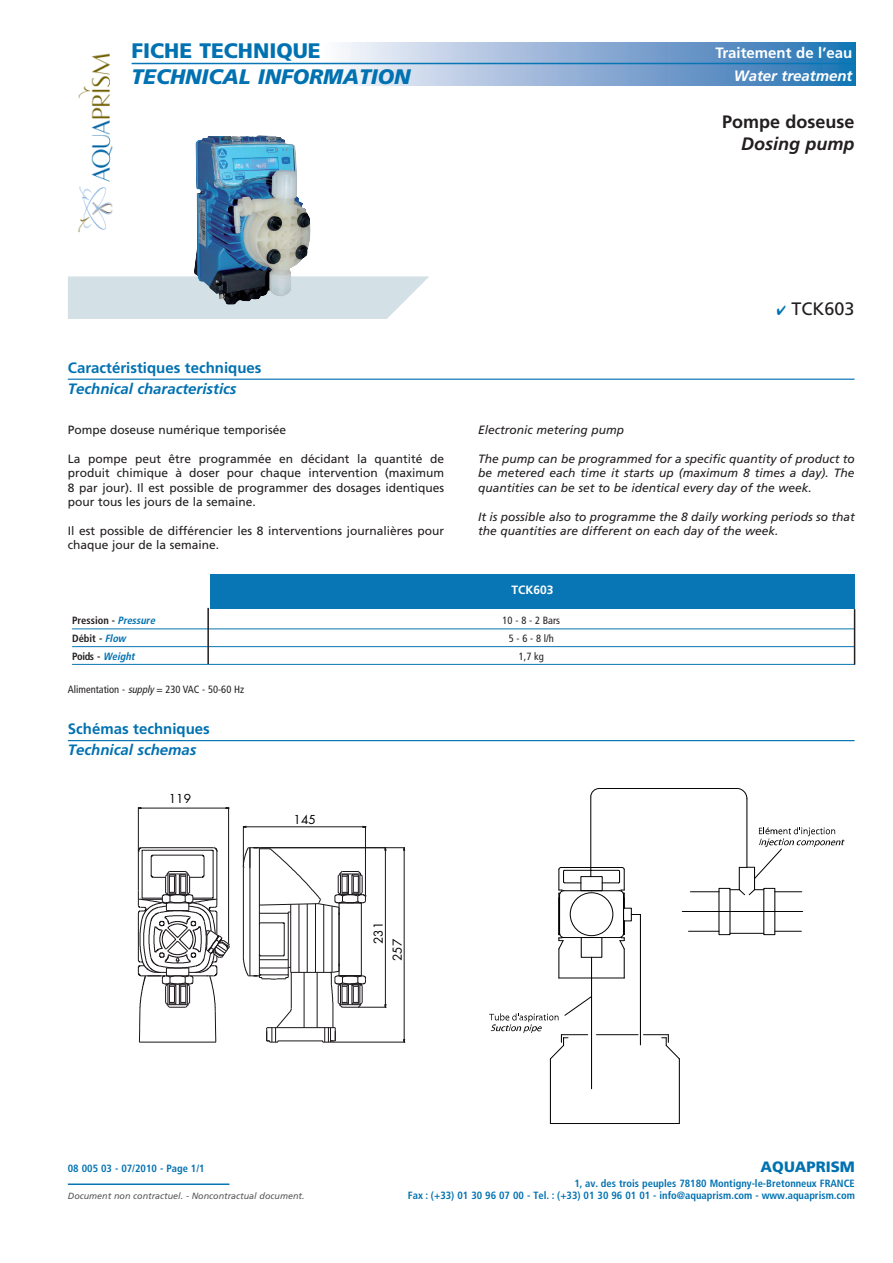
<style>
.page{position:relative;width:893px;height:1263px;background:#fff}
.page>*{position:absolute;margin:0;border:0;box-sizing:border-box;transform-origin:0 0}
.t1{font:italic 900 21px "Frutiger";color:#0071b1}
.t2{font:900 21px "Frutiger";color:#0071b1}
.t3{font:700 18px "Frutiger";color:#231f20}
.t4{font:italic 700 18px "Frutiger";color:#231f20}
.t5{font:18px "Frutiger";color:#231f20}
.t6{font:700 15px "Frutiger";color:#0071b1}
.t7{font:italic 700 15px "Frutiger";color:#0071b1}
.t8{font:700 15px "Frutiger";color:#fff}
.t9{font:italic 700 15px "Frutiger";color:#fff}
.t10{font:900 15px "Frutiger";color:#0071b1}
.t11{font:12px/14.4px "Frutiger";color:#231f20;text-align:justify}
.t12{font:italic 12px/14.4px "Frutiger";color:#231f20;text-align:justify}
.t13{font:12px/18.9px "Futura";color:#000}
.t14{font:700 12px "Frutiger";color:#fff}
.t15{font:700 condensed 10.5px/12.8px "Frutiger";color:#0071b1;text-align:right}
.t16{font:condensed 10.5px "Frutiger";color:#231f20}
.t17{font:700 condensed 10.5px "Frutiger";color:#231f20}
.t18{font:italic 9px "Frutiger";color:#57585a}
.s1{color:#0071b1}
.s2{font-style:italic;color:#0071b1}
.s3{font-style:italic}
</style>
<div class="page">
<svg style="left:320px;top:43px;width:536px;height:42px;background:#8cb0d5"></svg>
<svg style="left:68px;top:276px;width:361px;height:43px;background:#d6e2e7"></svg>
<img style="left:194px;top:135px;width:117px;height:170px">
<hr style="left:68px;top:1184px;width:161px;height:1px;background:#0876b4">
<div style="left:210px;top:574px;width:644px;height:34px;background:#0876b4"></div>
<hr style="left:68px;top:379px;width:786px;height:1px;background:#0876b4">
<hr style="left:68px;top:740px;width:786px;height:1px;background:#0876b4">
<hr style="left:72px;top:629px;width:782px;height:1px;background:#0876b4">
<hr style="left:72px;top:646px;width:782px;height:1px;background:#0876b4">
<hr style="left:72px;top:664px;width:782px;height:1px;background:#0876b4">
<hr style="left:132px;top:63px;width:720px;height:1px;background:#0876b4">
<hr style="left:599px;top:788px;width:138px;height:1px;background:#000">
<hr style="left:623px;top:895px;width:1px;height:39px;background:#000">
<div style="left:570px;top:893px;width:43px;height:43px;border:1px solid #000;border-radius:50%"></div>
<hr style="left:559px;top:898px;width:1px;height:37px;background:#000">
<svg style="left:558px;top:788px;width:67px;height:120px"></svg>
<hr style="left:561px;top:867px;width:30px;height:1px;background:#000">
<svg style="left:690px;top:892px;width:29px;height:1px"></svg>
<svg style="left:730px;top:788px;width:115px;height:107px"></svg>
<hr style="left:679px;top:1059px;width:1px;height:64px;background:#000">
<svg style="left:631px;top:911px;width:172px;height:148px"></svg>
<hr style="left:596px;top:1034px;width:42px;height:1px;background:#000">
<hr style="left:550px;top:1123px;width:129px;height:1px;background:#000">
<hr style="left:550px;top:1059px;width:1px;height:64px;background:#000">
<svg style="left:489px;top:921px;width:136px;height:193px"></svg>
<hr style="left:243px;top:867px;width:1px;height:89px;background:#1a161a">
<hr style="left:298px;top:904px;width:1px;height:68px;background:#1a161a">
<hr style="left:288px;top:912px;width:1px;height:65px;background:#1a161a">
<hr style="left:290px;top:912px;width:1px;height:60px;background:#1a161a">
<hr style="left:259px;top:909px;width:1px;height:66px;background:#1a161a">
<hr style="left:249px;top:848px;width:1px;height:128px;background:#1a161a">
<hr style="left:284px;top:924px;width:1px;height:31px;background:#1a161a">
<hr style="left:332px;top:906px;width:1px;height:66px;background:#1a161a">
<hr style="left:323px;top:905px;width:1px;height:67px;background:#1a161a">
<hr style="left:315px;top:904px;width:1px;height:68px;background:#1a161a">
<hr style="left:307px;top:904px;width:1px;height:68px;background:#1a161a">
<hr style="left:339px;top:904px;width:1px;height:71px;background:#1a161a">
<hr style="left:361px;top:939px;width:1px;height:36px;background:#1a161a">
<hr style="left:291px;top:972px;width:41px;height:1px;background:#1a161a">
<svg style="left:242px;top:953px;width:49px;height:27px"></svg>
<svg style="left:258px;top:922px;width:27px;height:3px"></svg>
<hr style="left:361px;top:904px;width:1px;height:35px;background:#1a161a">
<hr style="left:304px;top:972px;width:1px;height:56px;background:#1a161a">
<hr style="left:317px;top:972px;width:1px;height:56px;background:#1a161a">
<hr style="left:291px;top:972px;width:1px;height:36px;background:#1a161a">
<svg style="left:266px;top:1008px;width:26px;height:35px"></svg>
<hr style="left:278px;top:1040px;width:45px;height:1px;background:#1a161a">
<hr style="left:274px;top:1027px;width:61px;height:1px;background:#1a161a">
<hr style="left:139px;top:1042px;width:77px;height:1px;background:#1a161a">
<hr style="left:141px;top:808px;width:85px;height:1px;background:#1a161a">
<hr style="left:228px;top:807px;width:1px;height:137px;background:#1a161a">
<hr style="left:138px;top:807px;width:1px;height:43px;background:#1a161a">
<hr style="left:404px;top:850px;width:1px;height:190px;background:#1a161a">
<hr style="left:331px;top:1042px;width:74px;height:1px;background:#1a161a">
<hr style="left:260px;top:847px;width:145px;height:1px;background:#1a161a">
<svg style="left:138px;top:847px;width:92px;height:195px"></svg>
<hr style="left:385px;top:850px;width:1px;height:155px;background:#1a161a">
<hr style="left:246px;top:826px;width:117px;height:1px;background:#1a161a">
<hr style="left:365px;top:826px;width:1px;height:69px;background:#1a161a">
<hr style="left:243px;top:826px;width:1px;height:41px;background:#1a161a">
<svg style="left:322px;top:964px;width:65px;height:79px"></svg>
<svg style="left:242px;top:847px;width:124px;height:68px"></svg>
<hr style="left:207px;top:608px;width:2px;height:56px;background:#231f20">
<hr style="left:854px;top:609px;width:1px;height:56px;background:#231f20">
<img style="left:78px;top:53px;width:35px;height:180px">
<h1 class="t2" style="left:132px;top:43px;width:191px">FICHE TECHNIQUE</h1>
<p class="t8" style="left:715px;top:47px;width:138px">Traitement de l’eau</p>
<h1 class="t1" style="left:132px;top:68px;width:280px">TECHNICAL INFORMATION</h1>
<p class="t9" style="left:734px;top:69px;width:120px">Water treatment</p>
<h2 class="t3" style="left:722px;top:115px;width:134px">Pompe doseuse</h2>
<h2 class="t4" style="left:741px;top:136px;width:115px">Dosing pump</h2>
<p class="t6" style="left:68px;top:362px;width:195px">Caractéristiques techniques</p>
<p class="t7" style="left:68px;top:382px;width:170px">Technical characteristics</p>
<p class="t11" style="left:68px;top:424px;width:220px">Pompe doseuse numérique temporisée</p>
<p class="t11" style="left:68px;top:453px;width:378px">La pompe peut être programmée en décidant la quantité de produit chimique à doser pour chaque intervention (maximum 8 par jour). Il est possible de programmer des dosages identiques pour tous les jours de la semaine.</p>
<p class="t11" style="left:68px;top:525px;width:378px">Il est possible de différencier les 8 interventions journalières pour chaque jour de la semaine.</p>
<h2 class="t5" style="left:777px;top:302px;width:79px"><span class="s1">✔</span> TCK603</h2>
<p class="t12" style="left:478px;top:424px;width:147px">Electronic metering pump</p>
<p class="t12" style="left:478px;top:453px;width:378px">The pump can be programmed for a specific quantity of product to be metered each time it starts up (maximum 8 times a day). The quantities can be set to be identical every day of the week.</p>
<p class="t12" style="left:478px;top:510px;width:378px">It is possible also to programme the 8 daily working periods so that the quantities are different on each day of the week.</p>
<p class="t14" style="left:511px;top:585px;width:44px">TCK603</p>
<p class="t17" style="left:72px;top:616px;width:86px">Pression - <span class="s2">Pressure</span></p>
<p class="t16" style="left:503px;top:616px;width:59px">10 - 8 - 2 Bars</p>
<p class="t17" style="left:72px;top:634px;width:57px">Débit - <span class="s2">Flow</span></p>
<p class="t16" style="left:509px;top:634px;width:47px">5 - 6 - 8 l/h</p>
<p class="t17" style="left:72px;top:652px;width:66px">Poids - <span class="s2">Weight</span></p>
<p class="t16" style="left:519px;top:652px;width:27px">1,7 kg</p>
<p class="t16" style="left:68px;top:685px;width:178px">Alimentation - <span class="s3">supply</span> = 230 VAC - 50-60 Hz</p>
<p class="t6" style="left:68px;top:723px;width:144px">Schémas techniques</p>
<p class="t7" style="left:68px;top:744px;width:130px">Technical schemas</p>
<p class="t13" style="left:169px;top:791px;width:24px">119</p>
<p class="t13" style="left:294px;top:812px;width:24px">145</p>
<p class="t13" style="left:370px;top:961px;width:41px;text-indent:17px;rotate:-90deg">231<br>257</p>
<p class="t15" style="left:68px;top:1163px;width:138px">08 005 03 - 07/2010 - Page 1/1</p>
<p class="t18" style="left:68px;top:1193px;width:238px">Document non contractuel. - Noncontractual document.</p>
<p class="t10" style="left:761px;top:1161px;width:96px">AQUAPRISM</p>
<p class="t15" style="left:408px;top:1177px;width:448px">1, av. des trois peuples 78180 Montigny-le-Bretonneux FRANCE<br>Fax : (+33) 01 30 96 07 00 - Tel. : (+33) 01 30 96 01 01 - info@aquaprism.com - www.aquaprism.com</p>
</div>
